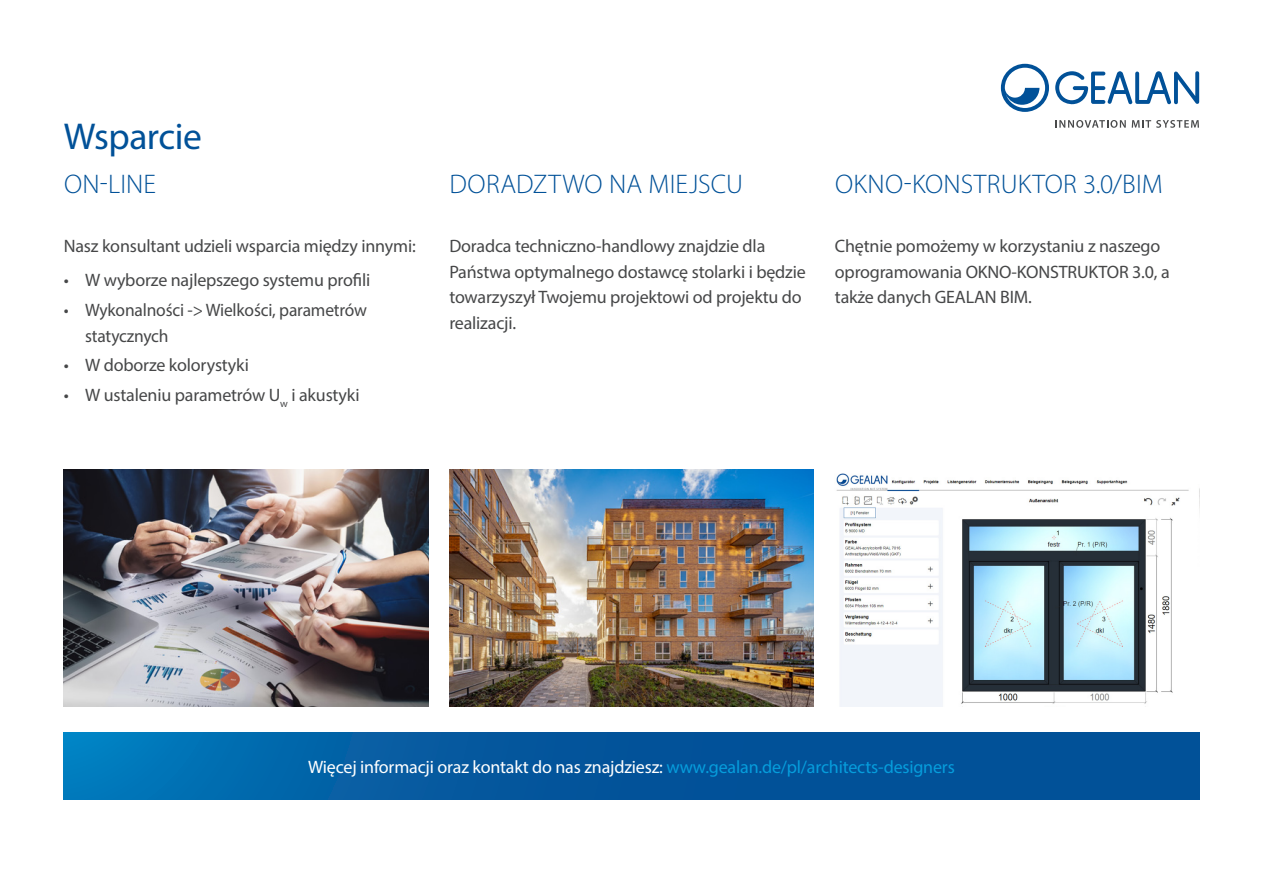
<style>
.page{position:relative;width:1263px;height:893px;background:#fff}
.page>*{position:absolute;margin:0;border:0;box-sizing:border-box;transform-origin:0 0}
.Fließtext{font:37.5px "Myriad Pro";letter-spacing:-.015em;color:#015198}
.Fließtext-2{font:300 27px "Myriad Pro";letter-spacing:.005em;color:#015198}
.t1{font:18px/25.5px "Myriad Pro";letter-spacing:-.01em;color:#464748}
.t2{font:18px "Myriad Pro";letter-spacing:-.01em;color:#fff}
.s1{color:#069ddc}
</style>
<div class="page">
<img style="left:64px;top:470px;width:364px;height:236px">
<img style="left:449px;top:470px;width:365px;height:236px">
<img style="left:836px;top:473px;width:353px;height:233px">
<svg style="left:64px;top:732px;width:1135px;height:67px;background:#015aa0"></svg>
<svg style="left:1001px;top:64px;width:48px;height:48px"></svg>
<svg style="left:1055px;top:71px;width:144px;height:33px"></svg>
<svg style="left:1055px;top:120px;width:71px;height:8px"></svg>
<svg style="left:1132px;top:120px;width:67px;height:8px"></svg>
<p class="Fließtext" style="left:64px;top:114px;width:140px">Wsparcie</p>
<p class="Fließtext-2" style="left:64px;top:168px;width:94px">ON-LINE</p>
<p class="Fließtext-2" style="left:450px;top:168px;width:295px">DORADZTWO NA MIEJSCU</p>
<p class="Fließtext-2" style="left:835px;top:168px;width:329px">OKNO-KONSTRUKTOR 3.0/BIM</p>
<p class="t1" style="left:64px;top:233px;width:353px">Nasz konsultant udzieli wsparcia między innymi:</p>
<p class="t1" style="left:64px;top:267px;width:308px">• W wyborze najlepszego systemu profili</p>
<p class="t1" style="left:85px;top:297px;width:283px;text-indent:-21px">• Wykonalności -&gt; Wielkości, parametrów statycznych</p>
<p class="t1" style="left:64px;top:352px;width:187px">• W doborze kolorystyki</p>
<p class="t1" style="left:64px;top:382px;width:297px">• W ustaleniu parametrów U<sub>w</sub> i akustyki</p>
<p class="t1" style="left:449px;top:233px;width:358px">Doradca techniczno-handlowy znajdzie dla Państwa optymalnego dostawcę stolarki i będzie towarzyszył Twojemu projektowi od projektu do realizacji.</p>
<p class="t1" style="left:835px;top:233px;width:336px">Chętnie pomożemy w korzystaniu z naszego oprogramowania OKNO-KONSTRUKTOR 3.0, a także danych GEALAN BIM.</p>
<p class="t2" style="left:308px;top:755px;width:648px">Więcej informacji oraz kontakt do nas znajdziesz: <span class="s1">www.gealan.de/pl/architects-designers</span></p>
</div>
